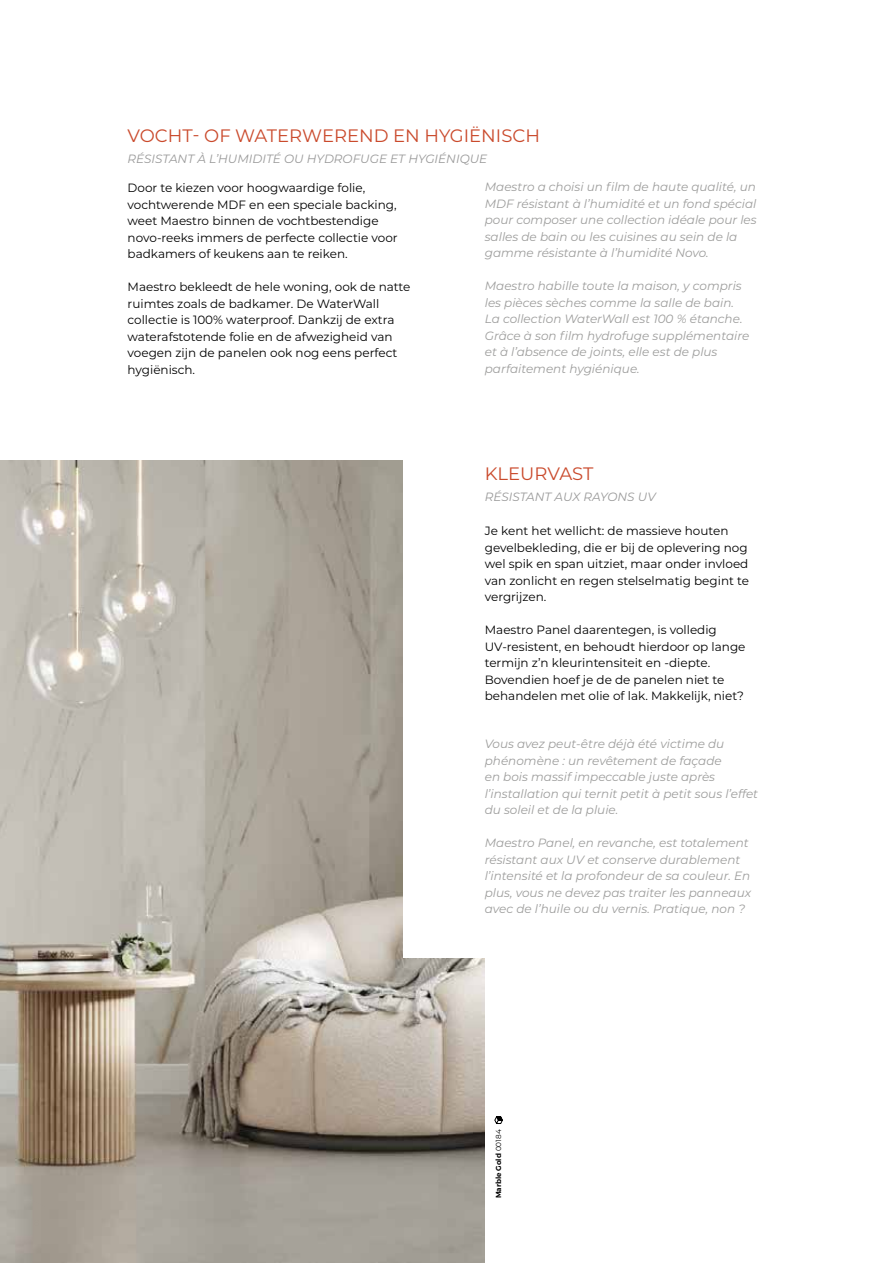
<style>
.page{position:relative;width:893px;height:1263px;background:#fff}
.page>*{position:absolute;margin:0;border:0;box-sizing:border-box;transform-origin:0 0}
.t1{font:18px "Montserrat";color:#ca4a2c}
.t2{font:italic 12px/16.5px "Montserrat";color:#9d9d9c}
.t3{font:12px/16.5px "Montserrat";color:#000}
.t4{font:italic 12px "Montserrat";color:#999}
.t5{font:600 7.35px "Montserrat";color:#000}
.s1{font-weight:400}
</style>
<div class="page">
<img style="left:0;top:460px;width:485px;height:803px">
<div style="left:403px;top:134px;width:490px;height:823px;background:#fff"></div>
<svg style="left:494px;top:1116px;width:9px;height:8px"></svg>
<h1 class="t1" style="left:128px;top:123px;width:414px">VOCHT- OF WATERWEREND EN HYGIËNISCH</h1>
<p class="t4" style="left:128px;top:150px;width:361px">RÉSISTANT À L’HUMIDITÉ OU HYDROFUGE ET HYGIÉNIQUE</p>
<p class="t3" style="left:128px;top:179px;width:272px">Door te kiezen voor hoogwaardige folie, vochtwerende MDF en een speciale backing, weet Maestro binnen de vochtbestendige novo-reeks immers de perfecte collectie voor badkamers of keukens aan te reiken.</p>
<p class="t3" style="left:128px;top:278px;width:284px">Maestro bekleedt de hele woning, ook de natte ruimtes zoals de badkamer. De WaterWall collectie is 100% waterproof. Dankzij de extra waterafstotende folie en de afwezigheid van voegen zijn de panelen ook nog eens perfect hygiënisch.</p>
<p class="t2" style="left:485px;top:178px;width:273px">Maestro a choisi un film de haute qualité, un MDF résistant à l’humidité et un fond spécial pour composer une collection idéale pour les salles de bain ou les cuisines au sein de la gamme résistante à l’humidité Novo.</p>
<p class="t2" style="left:485px;top:277px;width:266px">Maestro habille toute la maison, y compris les pièces sèches comme la salle de bain.<br>La collection WaterWall est 100 % étanche.<br>Grâce à son film hydrofuge supplémentaire et à l’absence de joints, elle est de plus parfaitement hygiénique.</p>
<h1 class="t1" style="left:485px;top:461px;width:110px">KLEURVAST</h1>
<p class="t4" style="left:485px;top:488px;width:172px">RÉSISTANT AUX RAYONS UV</p>
<p class="t3" style="left:485px;top:522px;width:266px">Je kent het wellicht: de massieve houten gevelbekleding, die er bij de oplevering nog wel spik en span uitziet, maar onder invloed van zonlicht en regen stelselmatig begint te vergrijzen.</p>
<p class="t3" style="left:485px;top:621px;width:262px">Maestro Panel daarentegen, is volledig UV-resistent, en behoudt hierdoor op lange termijn z’n kleurintensiteit en -diepte.<br>Bovendien hoef je de de panelen niet te behandelen met olie of lak. Makkelijk, niet?</p>
<p class="t2" style="left:485px;top:735px;width:275px">Vous avez peut-être déjà été victime du phénomène : un revêtement de façade<br>en bois massif impeccable juste après l’installation qui ternit petit à petit sous l’effet du soleil et de la pluie.</p>
<p class="t2" style="left:485px;top:834px;width:268px">Maestro Panel, en revanche, est totalement résistant aux UV et conserve durablement l’intensité et la profondeur de sa couleur. En plus, vous ne devez pas traiter les panneaux avec de l’huile ou du vernis. Pratique, non ?</p>
<p class="t5" style="left:494px;top:1198px;width:70px;rotate:-90deg">Marble Gold <span class="s1">00184</span></p>
</div>
